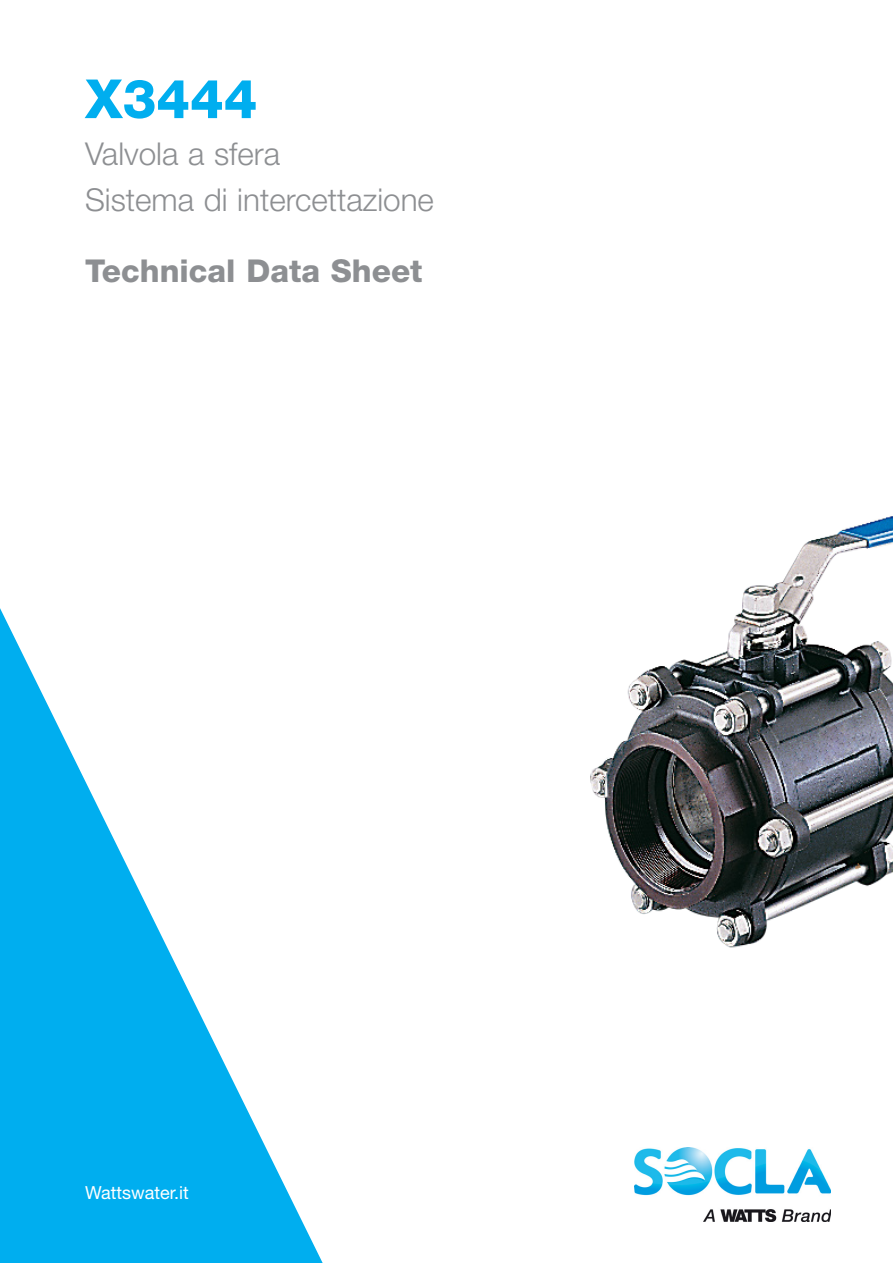
<style>
.page{position:relative;width:893px;height:1263px;background:#fff}
.page>*{position:absolute;margin:0;border:0;box-sizing:border-box;transform-origin:0 0}
.Headline_1__color_va{font:800 54px "Helvetica Neue LT Std";color:#00aeef}
.t1{font:300 31.5px/46.5px "Helvetica Neue LT Std";color:#8d8f92}
.t2{font:800 31.5px "Helvetica Neue LT Std";color:#8d8f92}
.Website-CamelCaps{font:18px "Helvetica Neue LT Std";color:#fff}
</style>
<div class="page">
<img style="left:634px;top:1147px;width:196px;height:75px">
<svg style="left:0;top:608px;width:323px;height:655px"></svg>
<img style="left:590px;top:516px;width:303px;height:432px">
<p class="Headline_1__color_va" style="left:85px;top:67px;width:174px">X3444</p>
<p class="t1" style="left:85px;top:129px;width:350px">Valvola a sfera<br>Sistema di intercettazione</p>
<p class="t2" style="left:85px;top:252px;width:339px">Technical Data Sheet</p>
<p class="Website-CamelCaps" style="left:85px;top:1182px;width:105px">Wattswater.it</p>
</div>
